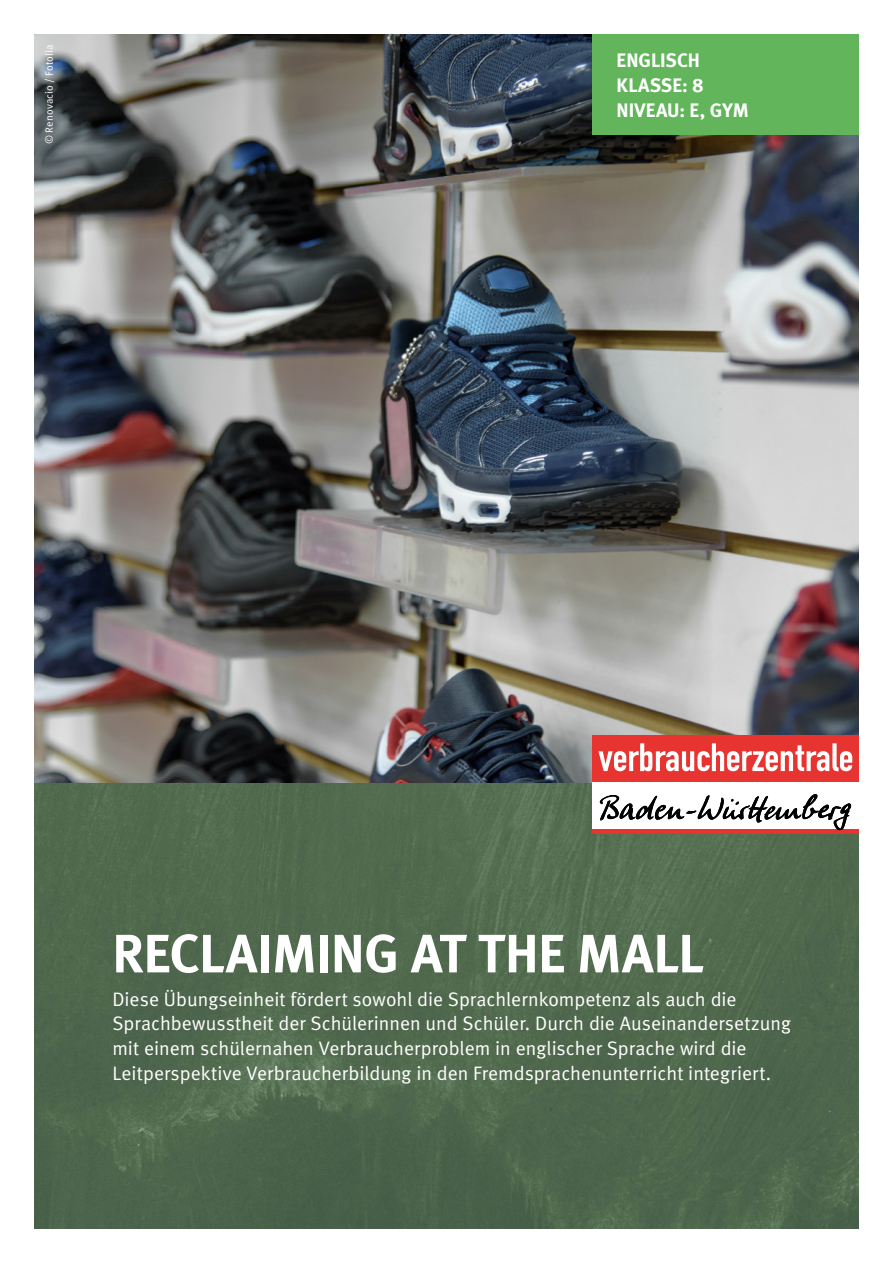
<style>
.page{position:relative;width:893px;height:1263px;background:#fff}
.page>*{position:absolute;margin:0;border:0;box-sizing:border-box;transform-origin:0 0}
.t1{font:700 54px "Meta";letter-spacing:-.005em;color:#fff}
.t2{font:19.5px/24.8px "Meta Normal";color:#fff}
.t3{font:700 19.5px/24.8px "Meta";color:#fff}
.t4{font:10.5px "Meta Normal";letter-spacing:.015em;color:#fff}
</style>
<div class="page">
<img style="left:34px;top:782px;width:825px;height:447px">
<img style="left:34px;top:34px;width:825px;height:748px">
<div style="left:592px;top:34px;width:267px;height:101px;background:#62b55a"></div>
<div style="left:592px;top:735px;width:267px;height:47px;background:#e73431"></div>
<svg style="left:598px;top:743px;width:254px;height:28px"></svg>
<div style="left:592px;top:782px;width:267px;height:47px;background:#fff"></div>
<div style="left:592px;top:829px;width:267px;height:5px;background:#e73431"></div>
<svg style="left:600px;top:794px;width:251px;height:36px"></svg>
<p class="t4" style="left:43px;top:144px;width:101px;rotate:-90deg">© Renovacio / Fotolia</p>
<p class="t3" style="left:617px;top:48px;width:134px">ENGLISCH<br>KLASSE: 8<br>NIVEAU: E, GYM</p>
<h1 class="t1" style="left:112px;top:922px;width:593px">RECLAIMING AT THE MALL</h1>
<p class="t2" style="left:112px;top:986px;width:680px">Diese Übungseinheit fördert sowohl die Sprachlernkompetenz als auch die Sprachbewusstheit der Schülerinnen und Schüler. Durch die Auseinandersetzung mit einem schülernahen Verbraucherproblem in englischer Sprache wird die Leitperspektive Verbraucherbildung in den Fremdsprachenunterricht integriert.</p>
</div>
